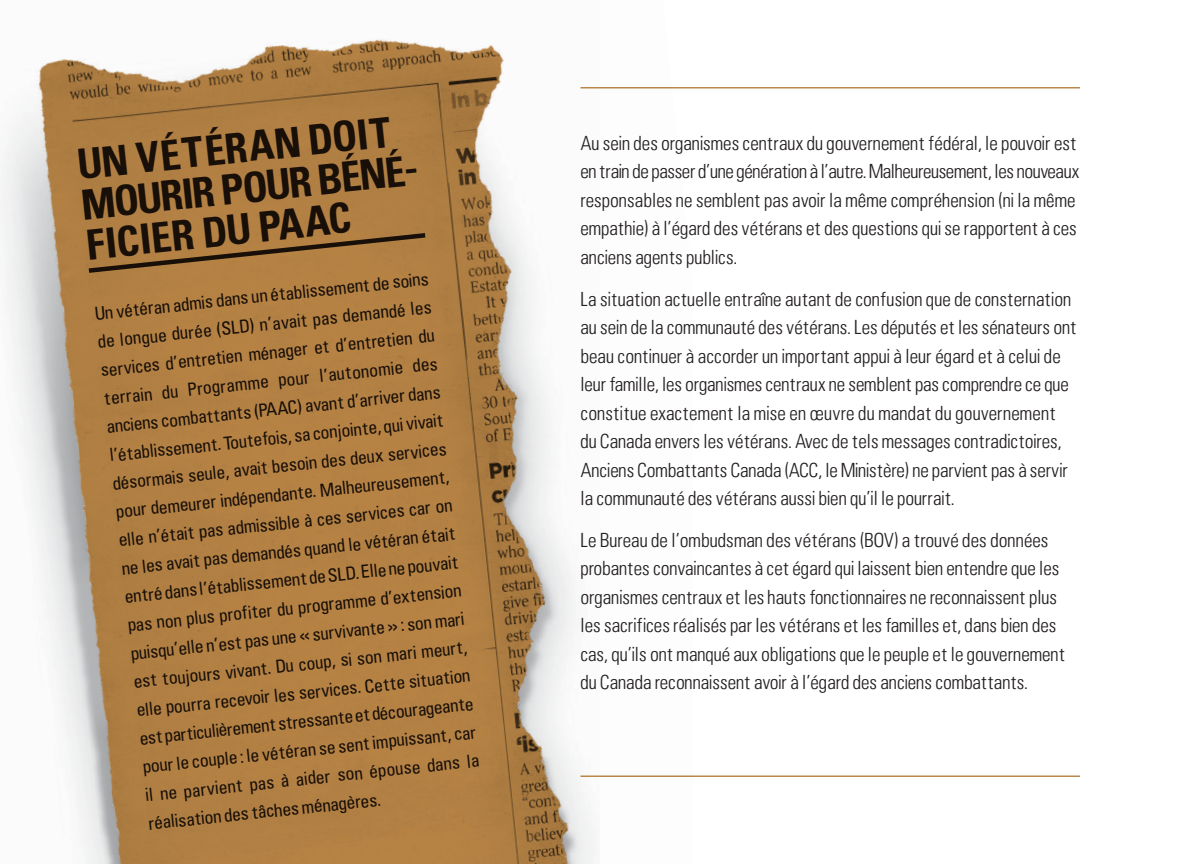
<style>
.page{position:relative;width:1188px;height:864px;background:#fff}
.page>*{position:absolute;margin:0;border:0;box-sizing:border-box;transform-origin:0 0}
.t1{font:700 39px/40.5px "Uniform Cond";color:#231f20}
.t2{font:300 18px/28.5px "Uniform Cond";color:#231f20}
.t3{font:16.5px/28.5px "Uniform Cond";color:#231f20;text-align:justify}
</style>
<div class="page">
<img style="left:0;top:39px;width:693px;height:825px">
<svg style="left:84px;top:230px;width:346px;height:46px;background:#a4753d"></svg>
<hr style="left:580px;top:776px;width:500px;height:1px;background:#bb8748">
<hr style="left:580px;top:87px;width:500px;height:1px;background:#bb8748">
<h1 class="t1" style="left:76px;top:146px;width:340px;rotate:-6deg">Un vétéran doit mourir pour béné&shy;ficier duPAAC</h1>
<p class="t3" style="left:93px;top:299px;width:337px;rotate:-6deg">Un vétéran admis dans un établissement de soins de longue durée (SLD) n’avait pas demandé les services d’entretien ménager et d’entretien du terrain du Programme pour l’autonomie des anciens combattants (PAAC) avant d’arriver dans l’établissement. Toutefois, sa conjointe, qui vivait désormais seule, avait besoin des deux services pour demeurer indépendante. Malheureusement, elle n’était pas admissible à ces services car on ne les avait pas demandés quand le vétéran était entré dans l’établissement de SLD. Elle ne pouvait pas non plus profiter du programme d’extension puisqu’elle n’est pas une « survivante » : son mari est toujours vivant. Du coup, si son mari meurt, elle pourra recevoir les services. Cette situation est particulièrement stressante et décourageante pour le couple : le vétéran se sent impuissant, car il ne parvient pas à aider son épouse dans la réalisation des tâches ménagères.</p>
<p class="t2" style="left:580px;top:128px;width:500px">Au sein des organismes centraux du gouvernement fédéral, le pouvoir est en train de passer d’une génération à l’autre. Malheureusement, les nouveaux responsables ne semblent pas avoir la même compréhension (ni la même empathie) à l’égard des vétérans et des questions qui se rapportent à ces anciens agents publics.</p>
<p class="t2" style="left:580px;top:284px;width:498px">La situation actuelle entraîne autant de confusion que de consternation au sein de la communauté des vétérans. Les députés et les sénateurs ont beau continuer à accorder un important appui à leur égard et à celui de leur famille, les organismes centraux ne semblent pas comprendre ce que constitue exactement la mise en œuvre du mandat du gouvernement du Canada envers les vétérans. Avec de tels messages contradictoires, Anciens Combattants Canada (ACC, le Ministère) ne parvient pas à servir la communauté des vétérans aussi bien qu’il le pourrait.</p>
<p class="t2" style="left:580px;top:526px;width:486px">Le Bureau de l’ombudsman des vétérans (BOV) a trouvé des données probantes convaincantes à cet égard qui laissent bien entendre que les organismes centraux et les hauts fonctionnaires ne reconnaissent plus les sacrifices réalisés par les vétérans et les familles et, dans bien des cas, qu’ils ont manqué aux obligations que le peuple et le gouvernement du Canada reconnaissent avoir à l’égard des anciens combattants.</p>
</div>
